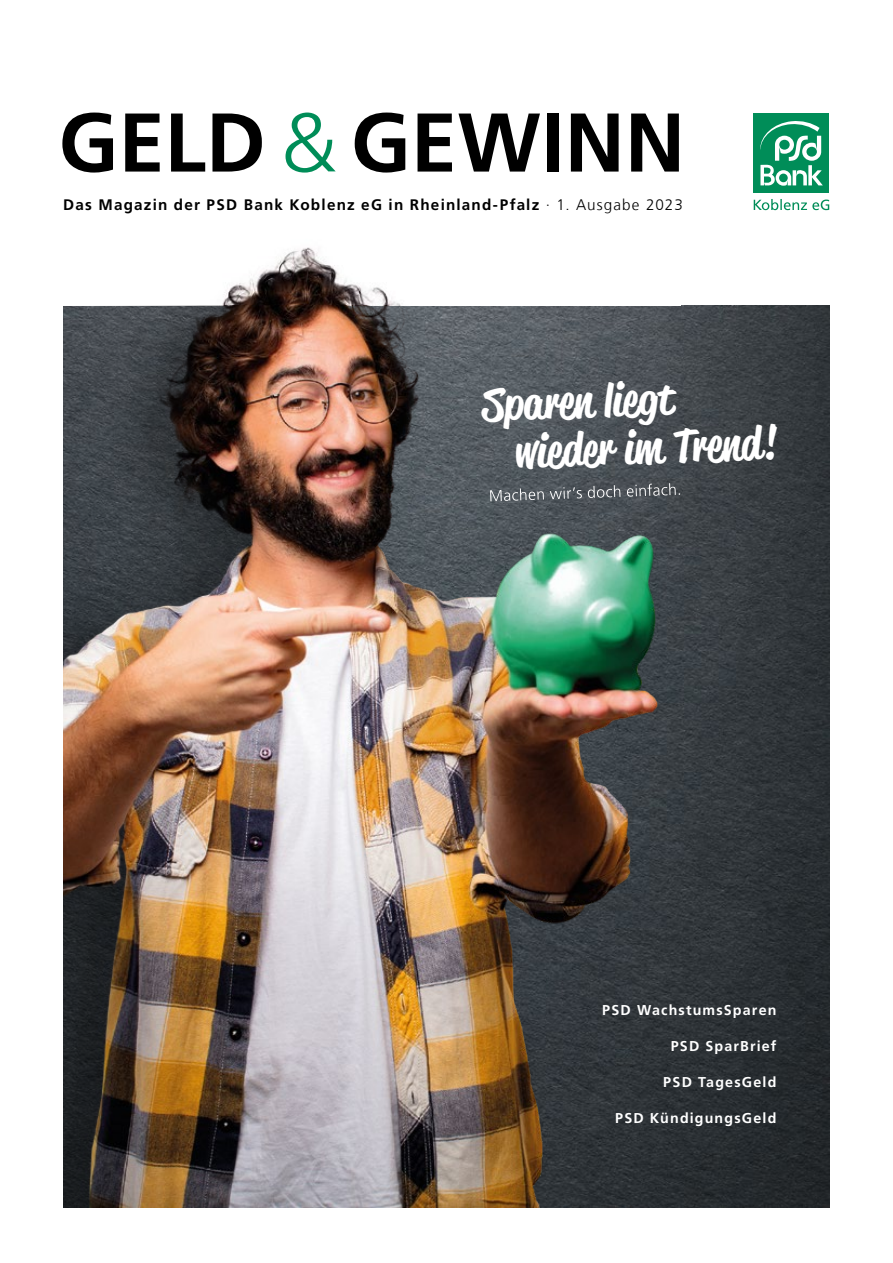
<style>
.page{position:relative;width:893px;height:1263px;background:#fff}
.page>*{position:absolute;margin:0;border:0;box-sizing:border-box;transform-origin:0 0}
.t1{font:700 83.1px "Frutiger LT Com";color:#000}
.t2{font:500 45px/48px "Reklame Script";color:#fff}
.t3{font:700 15.3px "Frutiger LT Com";letter-spacing:.08em;color:#000}
.t4{font:700 14.25px "Frutiger LT Com";letter-spacing:.08em;color:#fff}
.s1{font-weight:300;color:#008d58}
.s2{font-weight:300}
</style>
<div class="page">
<img style="left:680px;top:305px;width:149px;height:902px">
<div style="left:754px;top:114px;width:75px;height:79px;background:#008d58"></div>
<svg style="left:760px;top:121px;width:63px;height:65px"></svg>
<svg style="left:754px;top:199px;width:75px;height:11px"></svg>
<img style="left:222px;top:247px;width:178px;height:58px">
<img style="left:64px;top:305px;width:616px;height:902px">
<svg style="left:490px;top:483px;width:190px;height:18px;background:#62686d"></svg>
<h1 class="t1" style="left:58px;top:94px;width:628px">GELD <span class="s1">&amp;</span> GEWINN</h1>
<p class="t3" style="left:63px;top:196px;width:621px">Das Magazin der PSD Bank Koblenz eG in Rheinland-Pfalz <span class="s2">· 1. Ausgabe 2023</span></p>
<h2 class="t2" style="left:512px;top:379px;width:264px;text-indent:-31px;rotate:-2deg">Sparen liegt wieder im Trend!</h2>
<p class="t4" style="left:602px;top:1001px;width:176px">PSD WachstumsSparen</p>
<p class="t4" style="left:671px;top:1037px;width:107px">PSD SparBrief</p>
<p class="t4" style="left:663px;top:1073px;width:115px">PSD TagesGeld</p>
<p class="t4" style="left:615px;top:1109px;width:163px">PSD KündigungsGeld</p>
</div>
